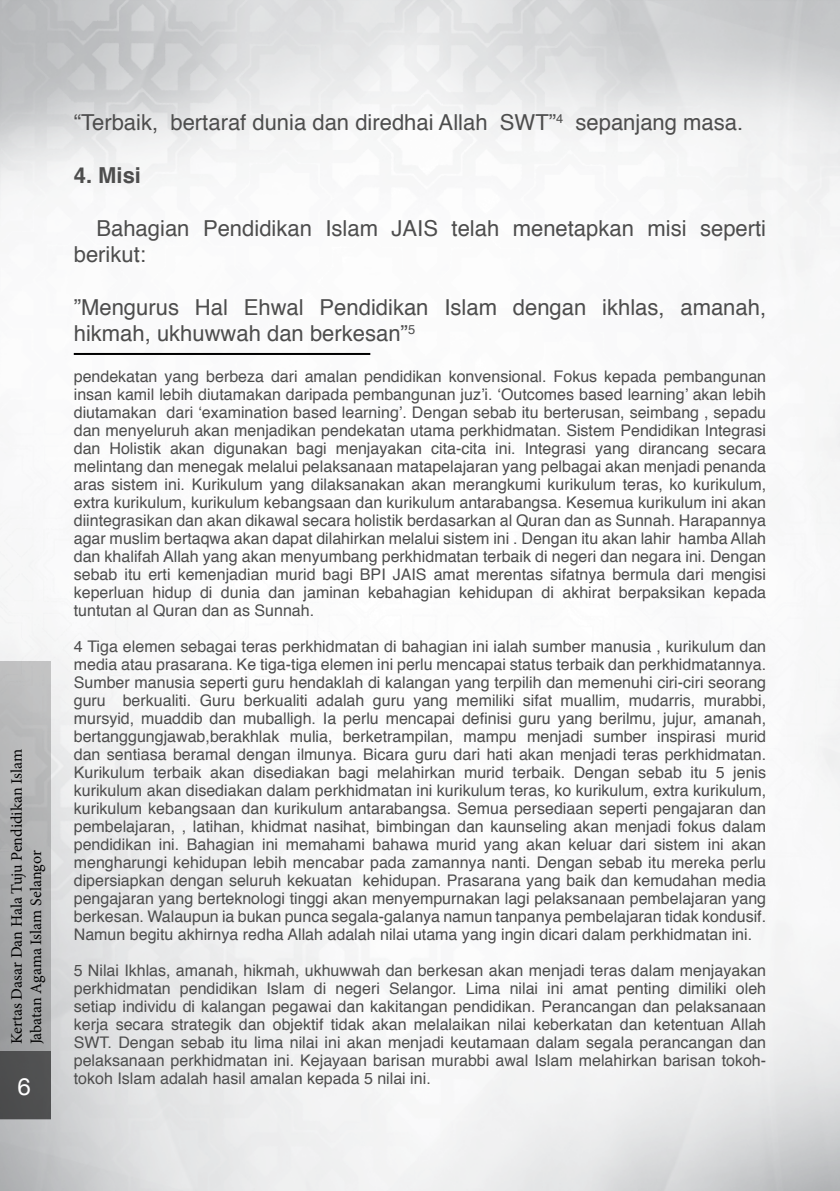
<style>
.page{position:relative;width:840px;height:1191px;background:#fff}
.page>*{position:absolute;margin:0;border:0;box-sizing:border-box;transform-origin:0 0}
.t1{font:24px "Helvetica Neue";color:#fff}
.t2{font:22px/26.4px "Helvetica";color:#4d4d4d}
.t3{font:700 22px "Helvetica";color:#4d4d4d}
.t4{font:16px/18px "Helvetica";color:#4d4d4d;text-align:justify}
.t5{font:16px/19.2px "Minion Pro";letter-spacing:-.005em;color:#000}
</style>
<div class="page">
<svg style="left:0;top:660px;width:51px;height:391px;background:#afb0b1"></svg>
<div style="left:0;top:1051px;width:51px;height:68px;background:#4e4f4f"></div>
<hr style="left:74px;top:353px;width:296px;height:2px;background:#000">
<p class="t5" style="left:7px;top:1044px;width:297px;rotate:-90deg">Kertas Dasar Dan Hala Tuju Pendidikan Islam<br>Jabatan Agama Islam Selangor</p>
<h1 class="t1" style="left:17px;top:1065px;width:15px">6</h1>
<h2 class="t2" style="left:74px;top:110px;width:670px">“Terbaik, bertaraf dunia dan diredhai Allah SWT”<sup>4</sup> sepanjang masa.</h2>
<h2 class="t3" style="left:74px;top:157px;width:69px">4. Misi</h2>
<h2 class="t2" style="left:74px;top:215px;width:693px;text-indent:23px">Bahagian Pendidikan Islam JAIS telah menetapkan misi seperti berikut:</h2>
<h2 class="t2" style="left:74px;top:294px;width:693px">”Mengurus Hal Ehwal Pendidikan Islam dengan ikhlas, amanah, hikmah, ukhuwwah dan berkesan”<sup>5</sup></h2>
<p class="t4" style="left:74px;top:368px;width:693px">pendekatan yang berbeza dari amalan pendidikan konvensional. Fokus kepada pembangunan insan kamil lebih diutamakan daripada pembangunan juz’i. ‘Outcomes based learning’ akan lebih diutamakan dari ‘examination based learning’. Dengan sebab itu berterusan, seimbang , sepadu dan menyeluruh akan menjadikan pendekatan utama perkhidmatan. Sistem Pendidikan Integrasi dan Holistik akan digunakan bagi menjayakan cita-cita ini. Integrasi yang dirancang secara melintang dan menegak melalui pelaksanaan matapelajaran yang pelbagai akan menjadi penanda aras sistem ini. Kurikulum yang dilaksanakan akan merangkumi kurikulum teras, ko kurikulum, extra kurikulum, kurikulum kebangsaan dan kurikulum antarabangsa. Kesemua kurikulum ini akan diintegrasikan dan akan dikawal secara holistik berdasarkan al Quran dan as Sunnah. Harapannya agar muslim bertaqwa akan dapat dilahirkan melalui sistem ini . Dengan itu akan lahir hamba Allah dan khalifah Allah yang akan menyumbang perkhidmatan terbaik di negeri dan negara ini. Dengan sebab itu erti kemenjadian murid bagi BPI JAIS amat merentas sifatnya bermula dari mengisi keperluan hidup di dunia dan jaminan kebahagian kehidupan di akhirat berpaksikan kepada tuntutan al Quran dan as Sunnah.</p>
<p class="t4" style="left:74px;top:638px;width:693px">4 Tiga elemen sebagai teras perkhidmatan di bahagian ini ialah sumber manusia , kurikulum dan media atau prasarana. Ke tiga-tiga elemen ini perlu mencapai status terbaik dan perkhidmatannya.<br>Sumber manusia seperti guru hendaklah di kalangan yang terpilih dan memenuhi ciri-ciri seorang guru berkualiti. Guru berkualiti adalah guru yang memiliki sifat muallim, mudarris, murabbi, mursyid, muaddib dan muballigh. Ia perlu mencapai definisi guru yang berilmu, jujur, amanah, bertanggungjawab,berakhlak mulia, berketrampilan, mampu menjadi sumber inspirasi murid dan sentiasa beramal dengan ilmunya. Bicara guru dari hati akan menjadi teras perkhidmatan.<br>Kurikulum terbaik akan disediakan bagi melahirkan murid terbaik. Dengan sebab itu 5 jenis kurikulum akan disediakan dalam perkhidmatan ini kurikulum teras, ko kurikulum, extra kurikulum, kurikulum kebangsaan dan kurikulum antarabangsa. Semua persediaan seperti pengajaran dan pembelajaran, , latihan, khidmat nasihat, bimbingan dan kaunseling akan menjadi fokus dalam pendidikan ini. Bahagian ini memahami bahawa murid yang akan keluar dari sistem ini akan mengharungi kehidupan lebih mencabar pada zamannya nanti. Dengan sebab itu mereka perlu dipersiapkan dengan seluruh kekuatan kehidupan. Prasarana yang baik dan kemudahan media pengajaran yang berteknologi tinggi akan menyempurnakan lagi pelaksanaan pembelajaran yang berkesan. Walaupun ia bukan punca segala-galanya namun tanpanya pembelajaran tidak kondusif.<br>Namun begitu akhirnya redha Allah adalah nilai utama yang ingin dicari dalam perkhidmatan ini.</p>
<p class="t4" style="left:74px;top:962px;width:693px">5 Nilai Ikhlas, amanah, hikmah, ukhuwwah dan berkesan akan menjadi teras dalam menjayakan perkhidmatan pendidikan Islam di negeri Selangor. Lima nilai ini amat penting dimiliki oleh setiap individu di kalangan pegawai dan kakitangan pendidikan. Perancangan dan pelaksanaan kerja secara strategik dan objektif tidak akan melalaikan nilai keberkatan dan ketentuan Allah SWT. Dengan sebab itu lima nilai ini akan menjadi keutamaan dalam segala perancangan dan pelaksanaan perkhidmatan ini. Kejayaan barisan murabbi awal Islam melahirkan barisan tokoh&shy;tokoh Islam adalah hasil amalan kepada 5 nilai ini.</p>
</div>
